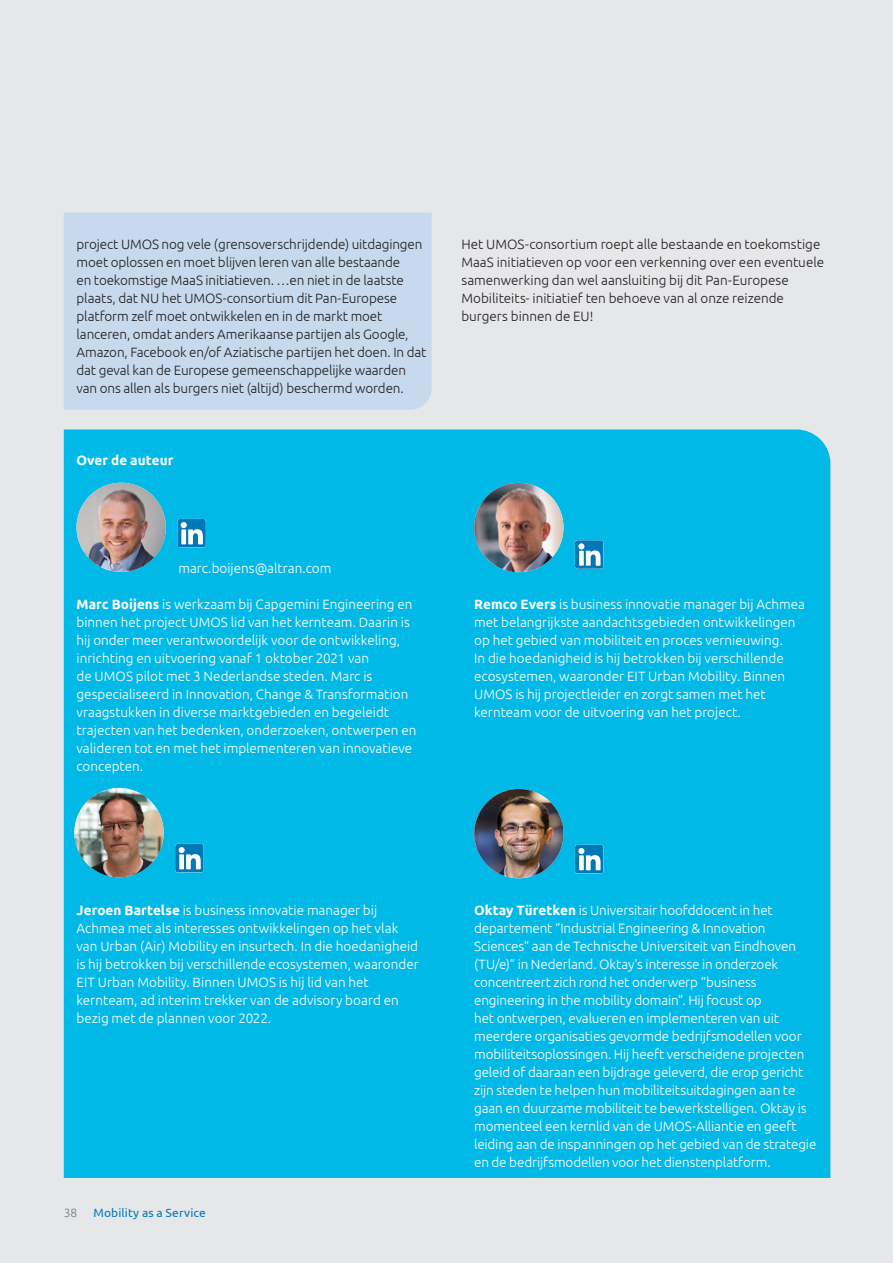
<style>
.page{position:relative;width:893px;height:1263px;background:#e6e7e9}
.page>*{position:absolute;margin:0;border:0;box-sizing:border-box;transform-origin:0 0}
.text{font:300 13.5px/18px "Ubuntu";letter-spacing:-.005em;color:#fff}
.text-2{font:300 13.5px/18px "Ubuntu";letter-spacing:-.01em;color:#231f20}
.text-3{font:700 13.5px "Ubuntu";letter-spacing:.005em;color:#fff}
.footer-title{font:12px "Ubuntu";letter-spacing:.005em;color:#007cb6}
.t1{font:300 12px "Ubuntu";color:#76787b}
.s1{font-weight:700}
</style>
<div class="page">
<div style="left:64px;top:213px;width:368px;height:197px;background:#c7daed"></div>
<div style="left:64px;top:429px;width:766px;height:749px;background:#00b9e7"></div>
<img style="left:77px;top:483px;width:89px;height:89px;border-radius:45px">
<img style="left:74px;top:788px;width:90px;height:89px;border-radius:45px">
<img style="left:474px;top:483px;width:89px;height:89px;border-radius:45px">
<img style="left:474px;top:789px;width:89px;height:89px;border-radius:45px">
<svg style="left:177px;top:519px;width:29px;height:28px"></svg>
<svg style="left:175px;top:844px;width:29px;height:28px"></svg>
<svg style="left:575px;top:540px;width:29px;height:29px"></svg>
<svg style="left:575px;top:845px;width:29px;height:28px"></svg>
<p class="text-2" style="left:77px;top:234px;width:351px">project UMOS nog vele (grensoverschrijdende) uitdagingen moet oplossen en moet blijven leren van alle bestaande<br>en toekomstige MaaS initiatieven. …en niet in de laatste plaats, dat NU het UMOS-consortium dit Pan-Europese platform zelf moet ontwikkelen en in de markt moet lanceren, omdat anders Amerikaanse partijen als Google, Amazon, Facebook en/of Aziatische partijen het doen. In dat dat geval kan de Europese gemeenschappelijke waarden van ons allen als burgers niet (altijd) beschermd worden.</p>
<p class="text-3" style="left:77px;top:452px;width:98px">Over de auteur</p>
<p class="text-2" style="left:461px;top:234px;width:364px">Het UMOS-consortium roept alle bestaande en toekomstige MaaS initiatieven op voor een verkenning over een eventuele samenwerking dan wel aansluiting bij dit Pan-Europese Mobiliteits- initiatief ten behoeve van al onze reizende burgers binnen de EU!</p>
<p class="text" style="left:178px;top:558px;width:155px">marc.boijens@altran.com</p>
<p class="text" style="left:77px;top:594px;width:341px"><span class="s1">Marc Boijens</span> is werkzaam bij Capgemini Engineering en binnen het project UMOS lid van het kernteam. Daarin is hij onder meer verantwoordelijk voor de ontwikkeling, inrichting en uitvoering vanaf 1 oktober 2021 van<br>de UMOS pilot met 3 Nederlandse steden. Marc is gespecialiseerd in Innovation, Change &amp; Transformation vraagstukken in diverse marktgebieden en begeleidt trajecten van het bedenken, onderzoeken, ontwerpen en valideren tot en met het implementeren van innovatieve concepten.</p>
<p class="text" style="left:474px;top:594px;width:332px"><span class="s1">Remco Evers</span> is business innovatie manager bij Achmea met belangrijkste aandachtsgebieden ontwikkelingen op het gebied van mobiliteit en proces vernieuwing.<br>In die hoedanigheid is hij betrokken bij verschillende ecosystemen, waaronder EIT Urban Mobility. Binnen UMOS is hij projectleider en zorgt samen met het kernteam voor de uitvoering van het project.</p>
<p class="text" style="left:77px;top:900px;width:344px"><span class="s1">Jeroen Bartelse</span> is business innovatie manager bij Achmea met als interesses ontwikkelingen op het vlak van Urban (Air) Mobility en insurtech. In die hoedanigheid is hij betrokken bij verschillende ecosystemen, waaronder EIT Urban Mobility. Binnen UMOS is hij lid van het kernteam, ad interim trekker van de advisory board en bezig met de plannen voor 2022.</p>
<p class="t1" style="left:64px;top:1205px;width:15px">38</p>
<p class="footer-title" style="left:94px;top:1205px;width:98px">&lt;DocumentTitle&gt;</p>
<p class="footer-title" style="left:94px;top:1205px;width:114px">Mobility as a Service</p>
<p class="text" style="left:474px;top:900px;width:344px"><span class="s1">Oktay Türetken</span> is Universitair hoofddocent in het departement “Industrial Engineering &amp; Innovation Sciences” aan de Technische Universiteit van Eindhoven (TU/e)” in Nederland. Oktay’s interesse in onderzoek concentreert zich rond het onderwerp “business engineering in the mobility domain”. Hij focust op<br>het ontwerpen, evalueren en implementeren van uit meerdere organisaties gevormde bedrijfsmodellen voor mobiliteitsoplossingen. Hij heeft verscheidene projecten geleid of daaraan een bijdrage geleverd, die erop gericht zijn steden te helpen hun mobiliteitsuitdagingen aan te gaan en duurzame mobiliteit te bewerkstelligen. Oktay is momenteel een kernlid van de UMOS-Alliantie en geeft leiding aan de inspanningen op het gebied van de strategie en de bedrijfsmodellen voor het dienstenplatform.</p>
</div>
